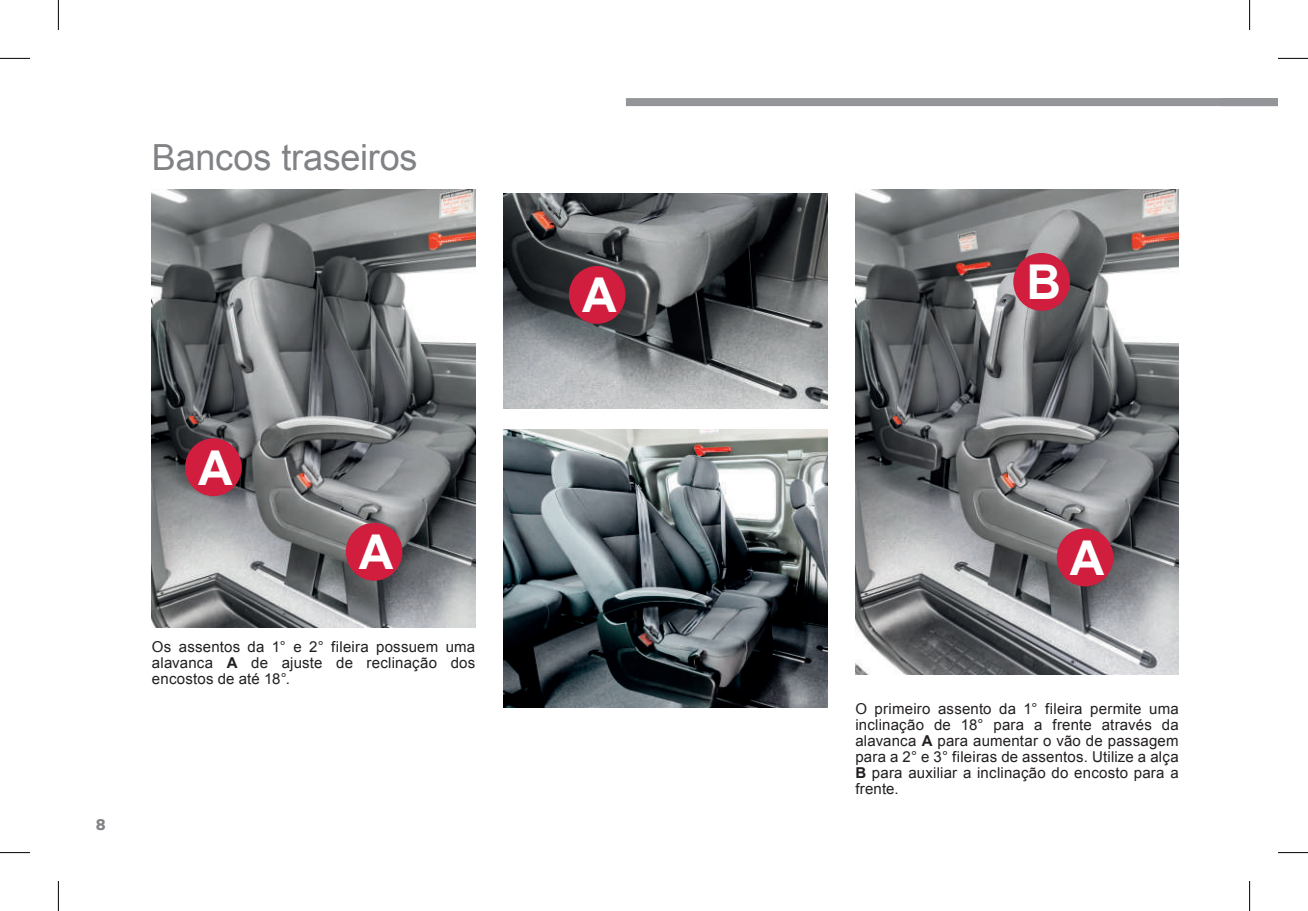
<style>
.page{position:relative;width:1308px;height:911px;background:#fff}
.page>*{position:absolute;margin:0;border:0;box-sizing:border-box;transform-origin:0 0}
.t1{font:700 48px "Arial";color:#fff}
.t2{font:36px "Arial";letter-spacing:-.005em;color:#808285}
.t3{font:700 16px "Peugeot";color:#808285}
.t4{font:15px/16px "Arial";letter-spacing:.01em;color:#231f20;text-align:justify}
.s1{font-weight:700}
</style>
<div class="page">
<div style="left:626px;top:98px;width:651px;height:8px;background:#939598"></div>
<img style="left:152px;top:190px;width:323px;height:437px">
<img style="left:855px;top:190px;width:323px;height:484px">
<img style="left:503px;top:193px;width:324px;height:216px">
<div style="left:570px;top:267px;width:54px;height:56px;background:#d11d3e;border-radius:50%"></div>
<div style="left:569px;top:266px;width:56px;height:58px;border:2px solid #d11d3e;border-radius:50%"></div>
<img style="left:503px;top:429px;width:324px;height:278px">
<div style="left:347px;top:523px;width:54px;height:56px;background:#d11d3e;border-radius:50%"></div>
<div style="left:346px;top:522px;width:56px;height:58px;border:2px solid #d11d3e;border-radius:50%"></div>
<div style="left:186px;top:439px;width:55px;height:56px;background:#d11d3e;border-radius:50%"></div>
<div style="left:185px;top:438px;width:57px;height:58px;border:2px solid #d11d3e;border-radius:50%"></div>
<div style="left:1057px;top:529px;width:55px;height:56px;background:#d11d3e;border-radius:50%"></div>
<div style="left:1056px;top:528px;width:57px;height:58px;border:2px solid #d11d3e;border-radius:50%"></div>
<div style="left:1014px;top:254px;width:54px;height:56px;background:#d11d3e;border-radius:50%"></div>
<div style="left:1013px;top:253px;width:56px;height:58px;border:2px solid #d11d3e;border-radius:50%"></div>
<hr style="left:0;top:58px;width:30px;height:1px;background:#000">
<hr style="left:1277px;top:58px;width:30px;height:1px;background:#000">
<hr style="left:0;top:852px;width:30px;height:1px;background:#000">
<hr style="left:1277px;top:852px;width:30px;height:1px;background:#000">
<hr style="left:58px;top:0;width:1px;height:30px;background:#000">
<hr style="left:58px;top:880px;width:1px;height:30px;background:#000">
<hr style="left:1249px;top:0;width:1px;height:30px;background:#000">
<hr style="left:1249px;top:880px;width:1px;height:30px;background:#000">
<h2 class="t2" style="left:152px;top:133px;width:267px">Bancos traseiros</h2>
<h1 class="t1" style="left:198px;top:435px;width:36px">A</h1>
<h1 class="t1" style="left:359px;top:520px;width:36px">A</h1>
<p class="t4" style="left:152px;top:638px;width:325px">Os assentos da 1° e 2° fileira possuem uma alavanca <span class="s1">A</span> de ajuste de reclinação dos encostos de até 18°.</p>
<p class="t3" style="left:96px;top:813px;width:11px">8</p>
<h1 class="t1" style="left:582px;top:263px;width:36px">A</h1>
<h1 class="t1" style="left:1026px;top:250px;width:36px">B</h1>
<h1 class="t1" style="left:1069px;top:526px;width:36px">A</h1>
<p class="t4" style="left:855px;top:700px;width:325px">O primeiro assento da 1° fileira permite uma inclinação de 18° para a frente através da alavanca <span class="s1">A</span> para aumentar o vão de passagem para a 2° e 3° fileiras de assentos. Utilize a alça <span class="s1">B</span> para auxiliar a inclinação do encosto para a frente.</p>
</div>
